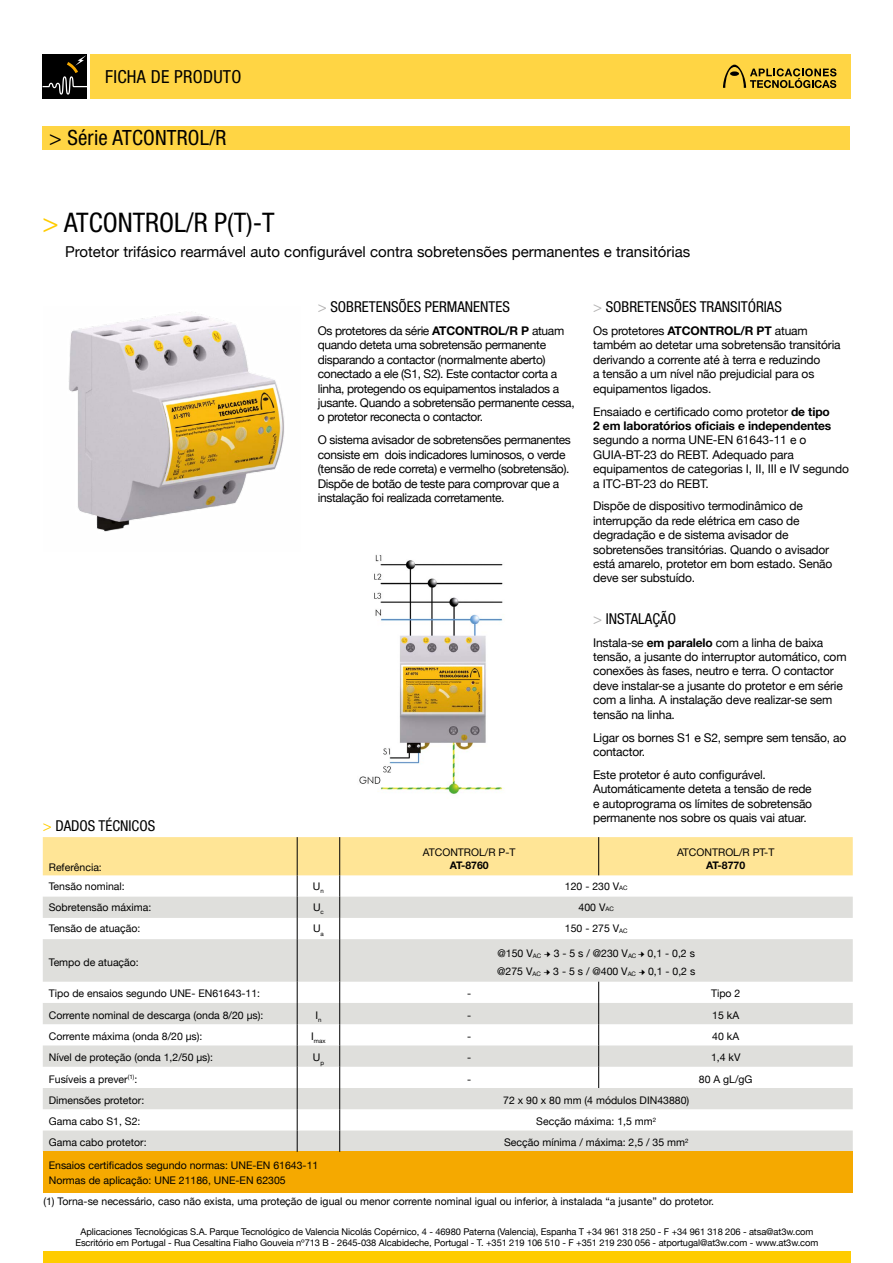
<style>
.page{position:relative;width:893px;height:1263px;background:#fff}
.page>*{position:absolute;margin:0;border:0;box-sizing:border-box;transform-origin:0 0}
.t1{font:condensed 27px "Helvetica Neue LT Std";color:#000}
.t2{font:condensed 21px "Helvetica Neue LT Std";letter-spacing:.01em;color:#000}
.t3{font:condensed 18px "Helvetica Neue LT Std";letter-spacing:.015em;color:#000}
.t4{font:15px "Helvetica Neue";color:#000}
.t5{font:condensed 15px "Helvetica Neue LT Std";color:#000}
.t6{font:12px/14.4px "Helvetica Neue";letter-spacing:-.015em;color:#000}
.t7{font:700 12px "Helvetica Neue LT Std";letter-spacing:-.01em;color:#000}
.t8{font:10.5px/18px "Helvetica Neue";color:#000}
.t9{font:700 10.5px "Helvetica Neue LT Std";color:#000}
.t10{font:9.3px/11.1px "Helvetica Neue";letter-spacing:-.01em;color:#000;text-align:center}
.t11{font:6.15px "Helvetica Neue";color:#000}
.s1{color:#fc0}
.s2{color:#b3b2b2}
.s3{font-family:"Helvetica Neue LT Std";font-weight:700}
.s4{font-size:6.15px}
.s5{font-family:"Minion Pro"}
</style>
<div class="page">
<div style="left:90px;top:54px;width:760px;height:45px;background:#ffd544"></div>
<div style="left:43px;top:1251px;width:807px;height:12px;background:#fc0"></div>
<div style="left:43px;top:54px;width:44px;height:45px;background:#000"></div>
<svg style="left:43px;top:55px;width:44px;height:40px"></svg>
<svg style="left:723px;top:65px;width:113px;height:23px"></svg>
<img style="left:68px;top:312px;width:216px;height:220px">
<img style="left:359px;top:554px;width:144px;height:240px">
<svg style="left:43px;top:939px;width:810px;height:213px;fill:#dfdfdc"></svg>
<div style="left:43px;top:1152px;width:810px;height:41px;background:#f5a900"></div>
<svg style="left:43px;top:837px;width:810px;height:102px"></svg>
<hr style="left:297px;top:939px;width:1px;height:43px;background:#000">
<hr style="left:339px;top:939px;width:1px;height:43px;background:#000">
<svg style="left:598px;top:982px;width:1px;height:106px"></svg>
<svg style="left:297px;top:982px;width:1px;height:170px"></svg>
<svg style="left:339px;top:982px;width:1px;height:170px"></svg>
<div style="left:43px;top:126px;width:807px;height:23px;background:#ffd544"></div>
<h3 class="t3" style="left:105px;top:66px;width:138px">FICHA DE PRODUTO</h3>
<h2 class="t2" style="left:49px;top:126px;width:179px">&gt; Série ATCONTROL/R</h2>
<h1 class="t1" style="left:43px;top:207px;width:234px"><span class="s1">&gt;</span> ATCONTROL/R P(T)-T</h1>
<p class="t4" style="left:65px;top:242px;width:627px">Protetor trifásico rearmável auto configurável contra sobretensões permanentes e transitórias</p>
<p class="t5" style="left:43px;top:817px;width:114px"><span class="s1">&gt;</span> DADOS TÉCNICOS</p>
<p class="t8" style="left:49px;top:858px;width:55px">Referência:</p>
<p class="t5" style="left:318px;top:298px;width:194px"><span class="s2">&gt;</span> SOBRETENSÕES PERMANENTES</p>
<p class="t6" style="left:318px;top:323px;width:258px">Os protetores da série <span class="s3">ATCONTROL/R P</span> atuam quando deteta uma sobretensão permanente disparando a contactor (normalmente aberto) conectado a ele (S1, S2). Este contactor corta a linha, protegendo os equipamentos instalados a jusante. Quando a sobretensão permanente cessa, o protetor reconecta o contactor.</p>
<p class="t6" style="left:318px;top:433px;width:254px">O sistema avisador de sobretensões permanentes consiste em dois indicadores luminosos, o verde (tensão de rede correta) e vermelho (sobretensão).<br>Dispõe de botão de teste para comprovar que a instalação foi realizada corretamente.</p>
<p class="t8" style="left:423px;top:843px;width:94px">ATCONTROL/R P-T</p>
<p class="t9" style="left:450px;top:859px;width:41px">AT-8760</p>
<p class="t5" style="left:593px;top:298px;width:190px"><span class="s2">&gt;</span> SOBRETENSÕES TRANSITÓRIAS</p>
<p class="t6" style="left:593px;top:323px;width:249px">Os protetores <span class="s3">ATCONTROL/R PT</span> atuam também ao detetar uma sobretensão transitória derivando a corrente até à terra e reduzindo<br>a tensão a um nível não prejudicial para os equipamentos ligados.</p>
<p class="t6" style="left:593px;top:404px;width:238px">Ensaiado e certificado como protetor <span class="s3">de tipo</span></p>
<p class="t7" style="left:593px;top:418px;width:240px">2 em laboratórios oficiais e independentes</p>
<p class="t6" style="left:593px;top:433px;width:257px">segundo a norma UNE-EN 61643-11 e o GUIA-BT-23 do REBT. Adequado para equipamentos de categorias I, II, III e IV segundo a ITC-BT-23 do REBT.</p>
<p class="t6" style="left:593px;top:499px;width:241px">Dispõe de dispositivo termodinâmico de interrupção da rede elétrica em caso de degradação e de sistema avisador de sobretensões transitórias. Quando o avisador está amarelo, protetor em bom estado. Senão deve ser substuído.</p>
<p class="t5" style="left:593px;top:610px;width:84px"><span class="s2">&gt;</span> INSTALAÇÃO</p>
<p class="t6" style="left:593px;top:635px;width:255px">Instala-se <span class="s3">em paralelo</span> com a linha de baixa tensão, a jusante do interruptor automático, com conexões às fases, neutro e terra. O contactor deve instalar-se a jusante do protetor e em série com a linha. A instalação deve realizar-se sem tensão na linha.</p>
<p class="t6" style="left:593px;top:730px;width:255px">Ligar os bornes S1 e S2, sempre sem tensão, ao contactor.</p>
<p class="t6" style="left:593px;top:767px;width:221px">Este protetor é auto configurável.<br>Automáticamente deteta a tensão de rede e autoprograma os límites de sobretensão permanente nos sobre os quais vai atuar.</p>
<p class="t8" style="left:677px;top:843px;width:99px">ATCONTROL/R PT-T</p>
<p class="t9" style="left:706px;top:859px;width:41px">AT-8770</p>
<p class="t8" style="left:49px;top:877px;width:78px">Tensão nominal:</p>
<p class="t8" style="left:313px;top:877px;width:12px">U<sub>n</sub></p>
<p class="t8" style="left:565px;top:877px;width:64px">120 - 230 V<span class="s4">AC</span></p>
<p class="t8" style="left:49px;top:898px;width:104px">Sobretensão máxima:</p>
<p class="t8" style="left:313px;top:898px;width:12px">U<sub>c</sub></p>
<p class="t8" style="left:579px;top:898px;width:37px">400 V<span class="s4">AC</span></p>
<p class="t8" style="left:49px;top:919px;width:93px">Tensão de atuação:</p>
<p class="t8" style="left:313px;top:919px;width:12px">U<sub>a</sub></p>
<p class="t8" style="left:565px;top:919px;width:64px">150 - 275 V<span class="s4">AC</span></p>
<p class="t8" style="left:49px;top:953px;width:92px">Tempo de atuação:</p>
<p class="t8" style="left:497px;top:944px;width:200px">@150 V<span class="s4">AC</span> <span class="s5">→</span> 3 - 5 s / @230 V<span class="s4">AC</span> <span class="s5">→</span> 0,1 - 0,2 s @275 V<span class="s4">AC</span> <span class="s5">→</span> 3 - 5 s / @400 V<span class="s4">AC</span> <span class="s5">→</span> 0,1 - 0,2 s</p>
<p class="t8" style="left:49px;top:984px;width:213px">Tipo de ensaios segundo UNE- EN61643-11:</p>
<p class="t8" style="left:467px;top:984px;width:6px">-</p>
<p class="t8" style="left:711px;top:984px;width:31px">Tipo 2</p>
<p class="t8" style="left:49px;top:1006px;width:216px">Corrente nominal de descarga (onda 8/20 µs):</p>
<p class="t8" style="left:315px;top:1006px;width:8px">I<sub>n</sub></p>
<p class="t8" style="left:467px;top:1006px;width:6px">-</p>
<p class="t8" style="left:712px;top:1006px;width:28px">15 kA</p>
<p class="t8" style="left:49px;top:1027px;width:155px">Corrente máxima (onda 8/20 µs):</p>
<p class="t11" style="left:311px;top:1037px;width:16px"><sup>I</sup>max</p>
<p class="t8" style="left:467px;top:1027px;width:6px">-</p>
<p class="t8" style="left:712px;top:1027px;width:28px">40 kA</p>
<p class="t8" style="left:49px;top:1048px;width:166px">Nível de proteção (onda 1,2/50 µs):</p>
<p class="t8" style="left:313px;top:1048px;width:13px">U<sub>p</sub></p>
<p class="t8" style="left:467px;top:1048px;width:6px">-</p>
<p class="t8" style="left:711px;top:1048px;width:31px">1,4 kV</p>
<p class="t8" style="left:49px;top:1069px;width:90px">Fusíveis a prever<sup>(1)</sup>:</p>
<p class="t8" style="left:467px;top:1069px;width:6px">-</p>
<p class="t8" style="left:699px;top:1069px;width:55px">80 A gL/gG</p>
<p class="t8" style="left:49px;top:1091px;width:97px">Dimensões protetor:</p>
<p class="t8" style="left:503px;top:1091px;width:187px">72 x 90 x 80 mm (4 módulos DIN43880)</p>
<p class="t8" style="left:49px;top:1112px;width:93px">Gama cabo S1, S2:</p>
<p class="t8" style="left:536px;top:1112px;width:121px">Secção máxima: 1,5 mm<sup>2</sup></p>
<p class="t8" style="left:49px;top:1133px;width:99px">Gama cabo protetor:</p>
<p class="t8" style="left:504px;top:1133px;width:186px">Secção mínima / máxima: 2,5 / 35 mm<sup>2</sup></p>
<p class="t8" style="left:49px;top:1158px;width:271px;line-height:15px">Ensaios certificados segundo normas: UNE-EN 61643-11<br>Normas de aplicação: UNE 21186, UNE-EN 62305</p>
<p class="t8" style="left:43px;top:1192px;width:672px">(1) Torna-se necessário, caso não exista, uma proteção de igual ou menor corrente nominal igual ou inferior, à instalada “a jusante” do protetor.</p>
<p class="t10" style="left:75px;top:1226px;width:744px">Aplicaciones Tecnológicas S.A. Parque Tecnológico de Valencia Nicolás Copérnico, 4 - 46980 Paterna (Valencia), Espanha T +34 961 318 250 - F +34 961 318 206 - atsa@at3w.com<br>Escritório em Portugal - Rua Cesaltina Fialho Gouveia nº713 B - 2645-038 Alcabideche, Portugal - T. +351 219 106 510 - F +351 219 230 056 - atportugal@at3w.com - www.at3w.com</p>
</div>
